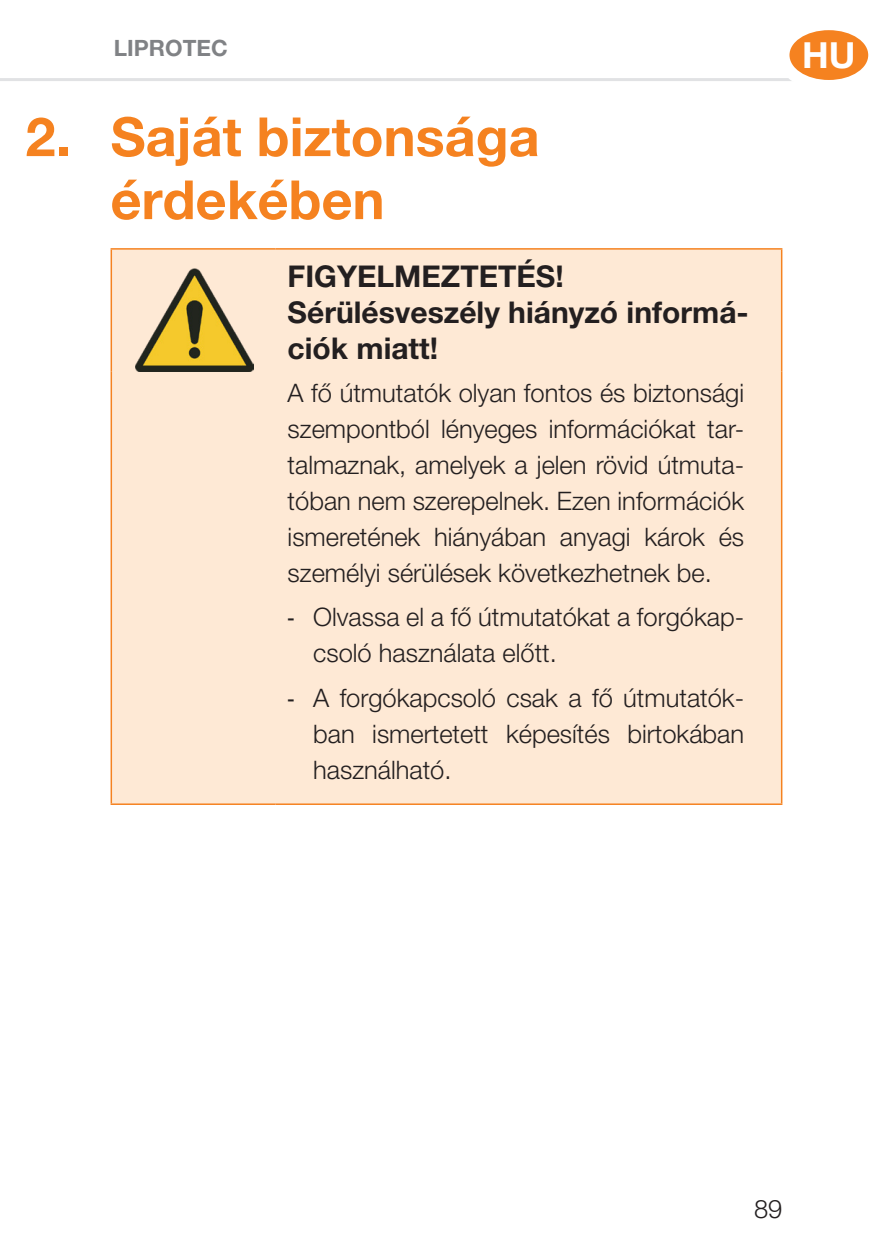
<style>
.page{position:relative;width:893px;height:1259px;background:#fff}
.page>*{position:absolute;margin:0;border:0;box-sizing:border-box;transform-origin:0 0}
.t1{font:700 54px/63px "Helvetica Neue LT Pro";color:#f58220}
.t2{font:700 36px "Helvetica Neue LT Pro";color:#fff}
.Sicherheitshinweis_1{font:700 30px/36px "Helvetica Neue LT Pro";color:#231f20}
.Sicherheitshinweis_2{font:300 25.5px/36px "Helvetica Neue LT Pro";color:#231f20;text-align:justify}
.t3{font:700 22.5px "Helvetica Neue LT Pro";color:#808285}
.s1{font-family:"Arial Narrow";font-weight:400}
</style>
<div class="page">
<hr style="left:0;top:78px;width:829px;height:3px;background:#e1e2e4">
<svg style="left:783px;top:24px;width:91px;height:62px;background:#f69440"></svg>
<div style="left:777px;top:18px;width:103px;height:74px;border:12px solid #fff;border-radius:50%"></div>
<div style="left:112px;top:250px;width:669px;height:553px;background:#fee9d5"></div>
<hr style="left:111px;top:803px;width:165px;height:2px;background:#f58220">
<hr style="left:111px;top:248px;width:165px;height:2px;background:#f58220">
<hr style="left:111px;top:250px;width:1px;height:121px;background:#f58220">
<hr style="left:111px;top:371px;width:1px;height:432px;background:#f58220">
<hr style="left:276px;top:248px;width:506px;height:2px;background:#f58220">
<hr style="left:781px;top:250px;width:1px;height:121px;background:#f58220">
<hr style="left:781px;top:371px;width:1px;height:432px;background:#f58220">
<hr style="left:276px;top:803px;width:506px;height:2px;background:#f58220">
<img style="left:135px;top:268px;width:118px;height:103px">
<p class="t3" style="left:114px;top:35px;width:115px">LIPROTEC</p>
<h2 class="t2" style="left:802px;top:33px;width:55px">HU</h2>
<p class="t1" style="left:111px;top:104px;width:431px;text-indent:-85px">2. Saját biztonsága érdekében</p>
<p class="Sicherheitshinweis_1" style="left:288px;top:258px;width:278px">FIGYELMEZTETÉS!</p>
<p class="Sicherheitshinweis_1" style="left:288px;top:294px;width:463px">Sérülésveszély hiányzó informá&shy;ciók miatt!</p>
<p class="Sicherheitshinweis_2" style="left:288px;top:374px;width:458px">A fő útmutatók olyan fontos és biztonsági szempontból lényeges információkat tar&shy;talmaznak, amelyek a jelen rövid útmuta&shy;tóban nem szerepelnek. Ezen információk ismeretének hiányában anyagi károk és személyi sérülések következhetnek be.</p>
<p class="Sicherheitshinweis_2" style="left:313px;top:598px;width:432px;text-indent:-26px"><span class="s1">-</span> Olvassa el a fő útmutatókat a forgókap&shy;csoló használata előtt.</p>
<p class="Sicherheitshinweis_2" style="left:313px;top:679px;width:432px;text-indent:-26px"><span class="s1">-</span> A forgókapcsoló csak a fő útmutatók&shy;ban ismertetett képesítés birtokában használható.</p>
<p class="Sicherheitshinweis_2" style="left:754px;top:1190px;width:30px">89</p>
</div>
